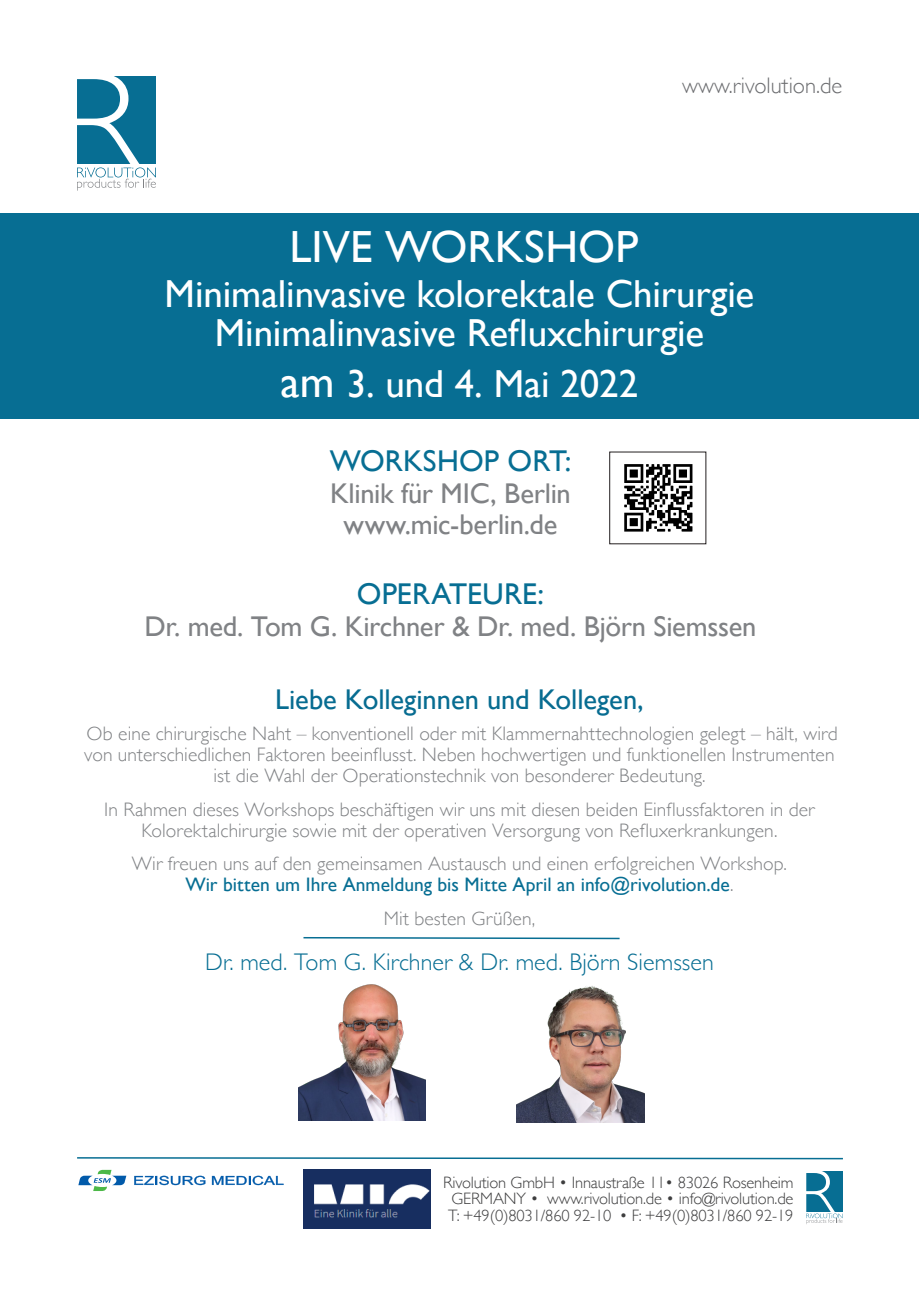
<style>
.page{position:relative;width:919px;height:1289px;background:#fff}
.page>*{position:absolute;margin:0;border:0;box-sizing:border-box;transform-origin:0 0}
.t1{font:300 147.75px "Gill Sans";color:#fff}
.t2{font:300 67.8px "Gill Sans";color:#fff}
.t3{font:45px "Gill Sans";color:#fff}
.t4{font:39px/39px "Gill Sans";letter-spacing:-.005em;color:#fff;text-align:center}
.t5{font:30px "Gill Sans";letter-spacing:.005em;color:#076e93}
.t6{font:28.5px/31.5px "Gill Sans";letter-spacing:-.01em;color:#808285;text-align:center}
.t7{font:28.5px "Gill Sans";letter-spacing:-.005em;color:#076c91}
.t8{font:300 24px "Gill Sans";letter-spacing:.005em;color:#076e93}
.t9{font:300 22.5px "Gill Sans";color:#6c6d70}
.t10{font:300 19.5px/21px "Gill Sans";letter-spacing:.005em;color:#808285;text-align:center}
.t11{font:300 16.5px/16.5px "Gill Sans";letter-spacing:-.01em;color:#3e3e3f;text-align:justify}
.s1{font-size:45px}
.s2{font-weight:400;color:#076e93}
</style>
<div class="page">
<div style="left:0;top:214px;width:918px;height:205px;background:#076e93"></div>
<svg style="left:77px;top:1157px;width:766px;height:3px"></svg>
<div style="left:803px;top:1171px;width:39px;height:40px;background:#076e93"></div>
<svg style="left:806px;top:1213px;width:36px;height:11px"></svg>
<div style="left:72px;top:76px;width:84px;height:88px;background:#076e93"></div>
<svg style="left:77px;top:167px;width:79px;height:24px"></svg>
<img style="left:298px;top:984px;width:127px;height:136px">
<svg style="left:303px;top:937px;width:317px;height:3px"></svg>
<img style="left:303px;top:1169px;width:127px;height:59px">
<svg style="left:78px;top:1169px;width:48px;height:21px"></svg>
<svg style="left:134px;top:1175px;width:71px;height:10px"></svg>
<svg style="left:212px;top:1175px;width:71px;height:10px"></svg>
<img style="left:517px;top:986px;width:127px;height:136px">
<img style="left:624px;top:464px;width:69px;height:68px">
<h1 class="t1" style="left:57px;top:40px;width:86px">R</h1>
<p class="t9" style="left:682px;top:67px;width:161px">www.rivolution.de</p>
<h3 class="t3" style="left:289px;top:220px;width:350px">LIVE WORKSHOP</h3>
<h3 class="t4" style="left:164px;top:274px;width:591px">Minimalinvasive kolorektale Chirurgie<br>Minimalinvasive Refluxchirurgie</h3>
<h3 class="t4" style="left:280px;top:363px;width:359px"><span class="s1">am</span> 3. und 4. Mai 2022</h3>
<h3 class="t5" style="left:329px;top:443px;width:243px">WORKSHOP ORT:</h3>
<h3 class="t6" style="left:330px;top:477px;width:242px">Klinik für MIC, Berlin www.mic-berlin.de</h3>
<h3 class="t5" style="left:357px;top:576px;width:189px">OPERATEURE:</h3>
<h3 class="t6" style="left:144px;top:610px;width:613px">Dr. med. Tom G. Kirchner &amp; Dr. med. Björn Siemssen</h3>
<h3 class="t7" style="left:275px;top:683px;width:370px">Liebe Kolleginnen und Kollegen,</h3>
<p class="t10" style="left:84px;top:722px;width:755px">Ob eine chirurgische Naht – konventionell oder mit Klammernahttechnologien gelegt – hält, wird von unterschiedlichen Faktoren beeinflusst. Neben hochwertigen und funktionellen Instrumenten ist die Wahl der Operationstechnik von besonderer Bedeutung.</p>
<p class="t10" style="left:104px;top:797px;width:712px">In Rahmen dieses Workshops beschäftigen wir uns mit diesen beiden Einflussfaktoren in der<br>Kolorektalchirurgie sowie mit der operativen Versorgung von Refluxerkrankungen.</p>
<p class="t10" style="left:132px;top:852px;width:656px">Wir freuen uns auf den gemeinsamen Austausch und einen erfolgreichen Workshop.<br><span class="s2">Wir bitten um Ihre Anmeldung bis Mitte April an info@rivolution.de</span>.</p>
<p class="t10" style="left:383px;top:907px;width:153px">Mit besten Grüßen,</p>
<p class="t8" style="left:205px;top:943px;width:510px">Dr. med. Tom G. Kirchner &amp; Dr. med. Björn Siemssen</p>
<p class="t11" style="left:443px;top:1173px;width:352px">Rivolution GmbH • Innaustraße 11• 83026 Rosenheim GERMANY • www.rivolution.de • info@rivolution.de T: +49(0)8031/860 92-10 • F: +49(0)8031/860 92-19</p>
<h2 class="t2" style="left:797px;top:1154px;width:40px">R</h2>
</div>
